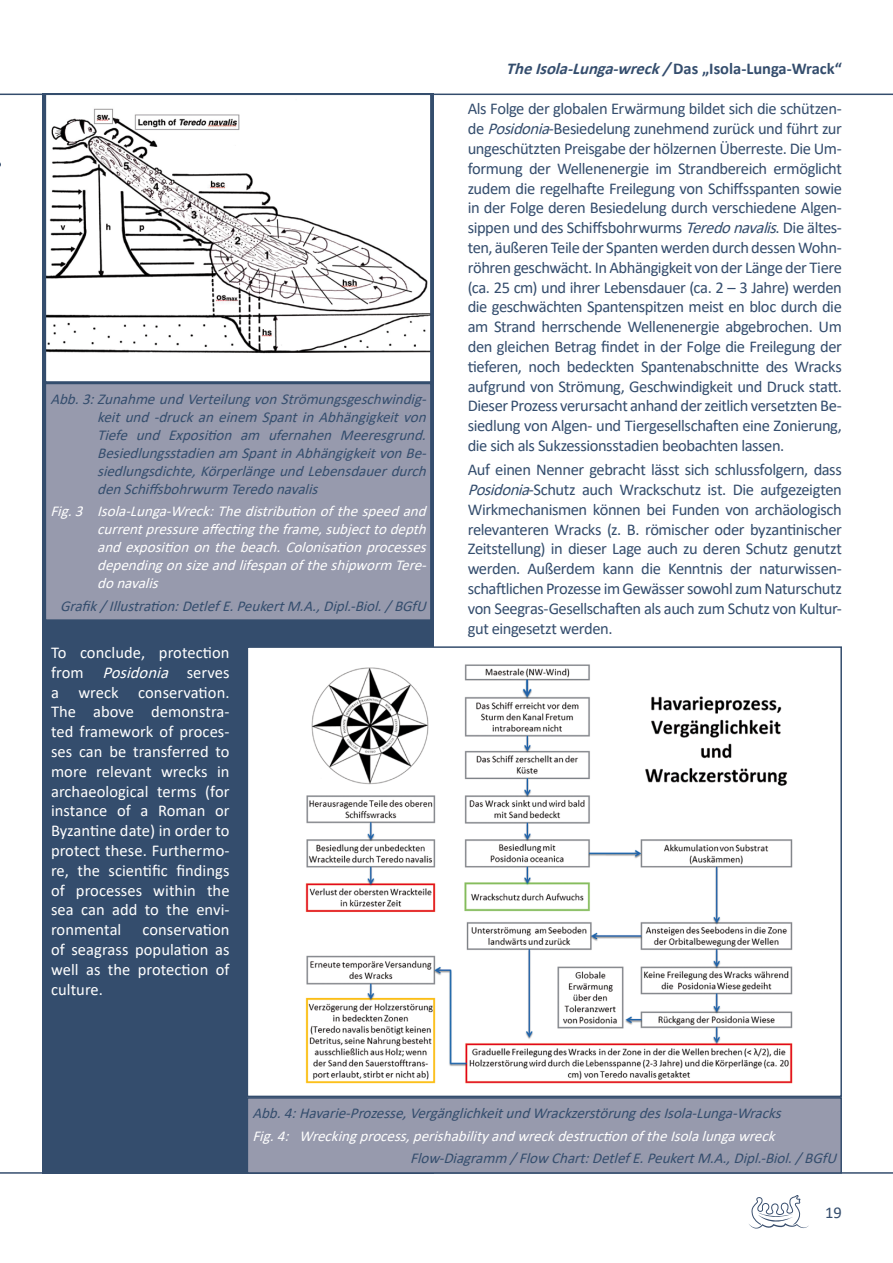
<style>
.page{position:relative;width:893px;height:1263px;background:#fff}
.page>*{position:absolute;margin:0;border:0;box-sizing:border-box;transform-origin:0 0}
.t1{font:16.5px/19.8px "Calibri";letter-spacing:-.025em;color:#344d6d;text-align:justify}
.t2{font:16.5px/19.8px "Calibri";letter-spacing:.005em;color:#fff;text-align:justify}
.t3{font:700 16.5px "Calibri";color:#344d6d}
.t4{font:italic 15px/18px "Calibri";color:#344d6d;text-align:justify}
.t5{font:italic 15px/18px "Calibri";color:#fff;text-align:justify}
.s1{font-style:italic}
</style>
<div class="page">
<hr style="left:0;top:1172px;width:893px;height:2px;background:#344d6d">
<hr style="left:0;top:94px;width:893px;height:1px;background:#344d6d">
<svg style="left:749px;top:1195px;width:59px;height:33px"></svg>
<div style="left:43px;top:94px;width:391px;height:1080px;background:#344d6d"></div>
<div style="left:45px;top:94px;width:386px;height:288px;background:#fff"></div>
<img style="left:48px;top:108px;width:381px;height:245px">
<div style="left:45px;top:94px;width:387px;height:289px;border:2px solid #344d6d"></div>
<div style="left:45px;top:383px;width:386px;height:237px;background:#979aad"></div>
<div style="left:45px;top:383px;width:387px;height:238px;border:2px solid #344d6d"></div>
<div style="left:247px;top:647px;width:594px;height:449px;background:#fff"></div>
<img style="left:305px;top:664px;width:488px;height:420px">
<div style="left:247px;top:646px;width:595px;height:451px;border:2px solid #344d6d"></div>
<div style="left:247px;top:1098px;width:594px;height:75px;background:#979aad"></div>
<div style="left:247px;top:1097px;width:595px;height:77px;border:2px solid #344d6d"></div>
<p class="t4" style="left:97px;top:390px;width:335px;text-indent:-47px">Abb.3: ZunahmeundVerteilungvonStrömungsgeschwindig&shy;keitund-druckaneinem SpantinAbhängigkeitvon Tiefe und Exposition am ufernahen Meeresgrund.<br>Besiedlungsstadienam SpantinAbhängigkeitvonBe&shy;siedlungsdichte,KörperlängeundLebensdauerdurch denSchiffsbohrwurm Teredonavalis</p>
<p class="t5" style="left:97px;top:502px;width:335px;text-indent:-47px">Fig.3 Isola-Lunga-Wreck:Thedistributionofthespeedand currentpressureaffectingtheframe,subjecttodepth andexpositiononthebeach.Colonisationprocesses dependingonsizeandlifespanoftheshipworm Tere&shy;donavalis</p>
<p class="t4" style="left:60px;top:596px;width:373px">Grafik/Illustration:DetlefE.Peukert M.A., Dipl.-Biol./BGfU</p>
<p class="t2" style="left:51px;top:642px;width:180px">To conclude, protection f ro m <span class="s1">Posidonia</span> s e rve s a wreck conservation.<br>The above demonstra&shy;ted framework of proces&shy;ses can be transferred to more relevant wrecks in archaeological terms (for instance of a Roman or Byzantine date) in order to protect these. Furthermo&shy;re, the scientific findings of processes within the sea can add to the envi&shy;ronmental</p>
<p class="t2" style="left:51px;top:919px;width:180px;text-indent:91px">conservation of seagrass population as well as the protection of culture.</p>
<p class="t3" style="left:506px;top:57px;width:337px"><span class="s1">TheIsola-Lunga-wreck/</span>Das „Isola-Lunga-Wrack“</p>
<p class="t1" style="left:468px;top:99px;width:376px">Als Folge der globalen Erwärmung bildet sich die schützen&shy;de <span class="s1">Posidonia</span>-Besiedelung zunehmend zurück und führt zur ungeschützten Preisgabe der hölzernen Überreste. Die Um&shy;formung der Wellenenergie im Strandbereich ermöglicht zudem die regelhafte Freilegung von Schiffsspanten sowie in der Folge deren Besiedelung durch verschiedene Algen&shy;sippen und des Schiffsbohrwurms <span class="s1">Teredonavalis</span>. Die ältes&shy;ten, äußeren Teile der Spanten werden durch dessen Wohn&shy;röhren geschwächt. In Abhängigkeit von der Länge der Tiere (ca. 25 cm) und ihrer Lebensdauer (ca. 2 – 3 Jahre) werden die geschwächten Spantenspitzen meist en bloc durch die am Strand herrschende Wellenenergie abgebrochen. Um den gleichen Betrag findet in der Folge die Freilegung der tieferen, noch bedeckten Spantenabschnitte des Wracks aufgrund von Strömung, Geschwindigkeit und Druck statt.<br>Dieser Prozess verursacht anhand der zeitlich versetzten Be&shy;siedlung von Algen- und Tiergesellschaften eine Zonierung, die sich als Sukzessionsstadien beobachten lassen.</p>
<p class="t1" style="left:468px;top:459px;width:376px">Auf einen Nenner gebracht lässt sich schlussfolgern, dass <span class="s1">Posidonia</span>-Schutz auch Wrackschutz ist. Die aufgezeigten Wirkmechanismen können bei Funden von archäologisch relevanteren Wracks (z. B. römischer oder byzantinischer Zeitstellung) in dieser Lage auch zu deren Schutz genutzt werden. Außerdem kann die Kenntnis der naturwissen&shy;schaftlichen Prozesse im Gewässer sowohl zum Naturschutz von Seegras-Gesellschaften als auch zum Schutz von Kultur&shy;gut eingesetzt werden.</p>
<p class="t4" style="left:252px;top:1104px;width:535px">Abb.4: Havarie-Prozesse,VergänglichkeitundWrackzerstörungdesIsola-Lunga-Wracks</p>
<p class="t5" style="left:252px;top:1126px;width:529px">Fig.4: Wreckingprocess,perishabilityandwreckdestructionoftheIsolalungawreck</p>
<p class="t4" style="left:410px;top:1148px;width:433px">Flow-Diagramm /Flow Chart:DetlefE.Peukert M.A., Dipl.-Biol./BGfU</p>
<p class="t1" style="left:825px;top:1202px;width:18px">19</p>
</div>
